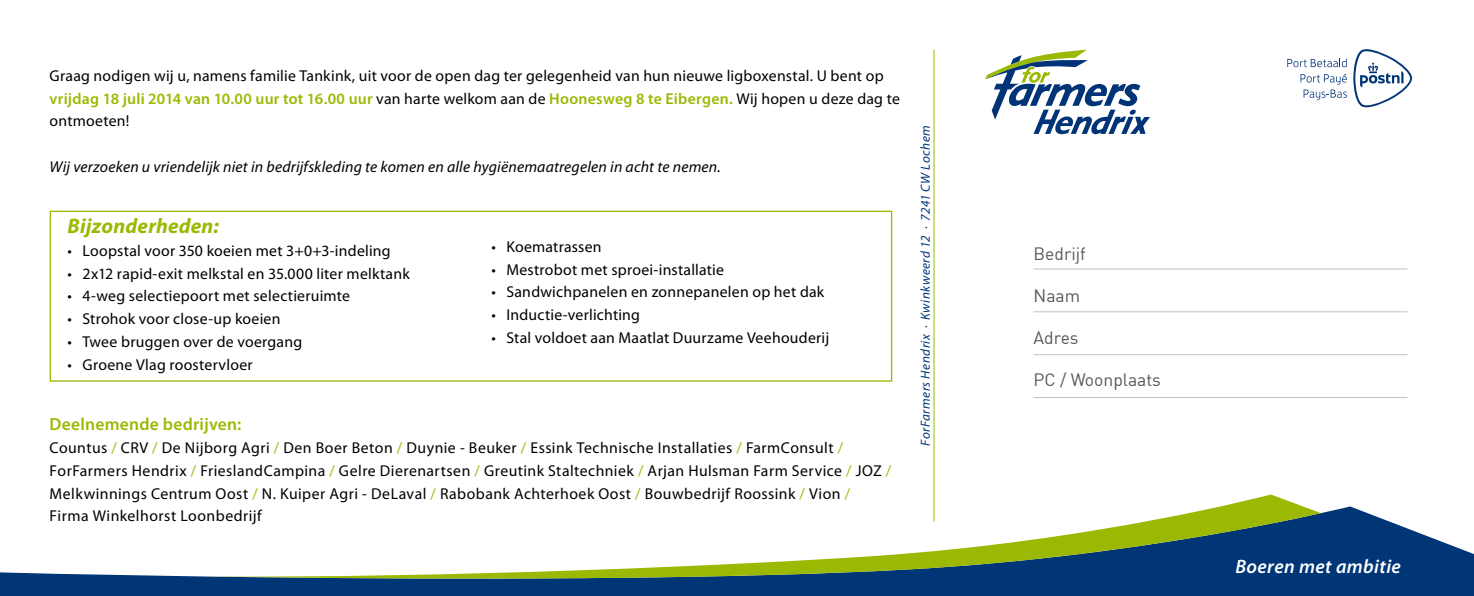
<style>
.page{position:relative;width:1474px;height:596px;background:#fff}
.page>*{position:absolute;margin:0;border:0;box-sizing:border-box;transform-origin:0 0}
.t1{font:italic 700 21px "Myriad Pro";letter-spacing:.01em;color:#9bb903}
.t2{font:italic 600 19.43px "Myriad Pro";letter-spacing:.02em;color:#fff}
.t3{font:17.5px "DIN Offc";color:#58585a}
.t4{font:600 17.5px "Myriad Pro";letter-spacing:.015em;color:#9bb903}
.t5{font:15.75px/22.8px "Myriad Pro";letter-spacing:.02em;color:#000}
.t6{font:italic 15.75px "Myriad Pro";letter-spacing:.015em;color:#000}
.t7{font:italic 13.12px "Myriad Pro";letter-spacing:.04em;color:#003576}
.s1{font-weight:600;color:#9bb903}
.s2{color:#9bb903}
</style>
<div class="page">
<svg style="left:0;top:506px;width:1473px;height:89px;fill:#003576"></svg>
<svg style="left:200px;top:494px;width:1121px;height:85px"></svg>
<svg style="left:985px;top:50px;width:165px;height:84px"></svg>
<div style="left:50px;top:210px;width:842px;height:171px;border:1px solid #9bb903"></div>
<hr style="left:933px;top:50px;width:1px;height:471px;background:#9bb903">
<hr style="left:1033px;top:268px;width:374px;height:1px;background:#c0c1c2">
<hr style="left:1033px;top:311px;width:374px;height:1px;background:#c0c1c2">
<hr style="left:1033px;top:354px;width:374px;height:1px;background:#c0c1c2">
<hr style="left:1033px;top:397px;width:374px;height:1px;background:#c0c1c2">
<svg style="left:1353px;top:49px;width:58px;height:59px"></svg>
<svg style="left:1287px;top:59px;width:59px;height:8px"></svg>
<svg style="left:1300px;top:74px;width:46px;height:26px"></svg>
<p class="t5" style="left:50px;top:64px;width:851px">Graag nodigen wij u, namens familie Tankink, uit voor de open dag ter gelegenheid van hun nieuwe ligboxenstal. U bent op <span class="s1">vrijdag 18 juli 2014 van 10.00 uur tot 16.00 uur</span> van harte welkom aan de <span class="s1">Hoonesweg 8 te Eibergen.</span> Wij hopen u deze dag te ontmoeten!</p>
<p class="t6" style="left:50px;top:157px;width:672px">Wij verzoeken u vriendelijk niet in bedrijfskleding te komen en alle hygiënemaatregelen in acht te nemen.</p>
<h1 class="t1" style="left:68px;top:212px;width:153px">Bijzonderheden:</h1>
<p class="t5" style="left:68px;top:239px;width:324px">• Loopstal voor 350 koeien met 3+0+3-indeling</p>
<p class="t5" style="left:68px;top:261px;width:343px">• 2x12 rapid-exit melkstal en 35.000 liter melktank</p>
<p class="t5" style="left:68px;top:284px;width:284px">• 4-weg selectiepoort met selectieruimte</p>
<p class="t5" style="left:68px;top:307px;width:214px">• Strohok voor close-up koeien</p>
<p class="t5" style="left:68px;top:330px;width:236px">• Twee bruggen over de voergang</p>
<p class="t5" style="left:68px;top:352px;width:186px">• Groene Vlag roostervloer</p>
<p class="t5" style="left:491px;top:235px;width:112px">• Koematrassen</p>
<p class="t5" style="left:491px;top:257px;width:234px">• Mestrobot met sproei-installatie</p>
<p class="t5" style="left:491px;top:280px;width:334px">• Sandwichpanelen en zonnepanelen op het dak</p>
<p class="t5" style="left:491px;top:303px;width:150px">• Inductie-verlichting</p>
<p class="t5" style="left:491px;top:326px;width:339px">• Stal voldoet aan Maatlat Duurzame Veehouderij</p>
<p class="t4" style="left:50px;top:413px;width:193px">Deelnemende bedrijven:</p>
<p class="t5" style="left:50px;top:436px;width:843px">Countus <span class="s2">/</span> CRV <span class="s2">/</span> De Nijborg Agri <span class="s2">/</span> Den Boer Beton <span class="s2">/</span> Duynie - Beuker <span class="s2">/</span> Essink Technische Installaties <span class="s2">/</span> FarmConsult <span class="s2">/ </span>ForFarmers Hendrix <span class="s2">/</span> FrieslandCampina <span class="s2">/</span> Gelre Dierenartsen <span class="s2">/</span> Greutink Staltechniek <span class="s2">/</span> Arjan Hulsman Farm Service <span class="s2">/</span> JOZ <span class="s2">/ </span>Melkwinnings Centrum Oost <span class="s2">/</span> N. Kuiper Agri - DeLaval <span class="s2">/</span> Rabobank Achterhoek Oost <span class="s2">/</span> Bouwbedrijf Roossink <span class="s2">/</span> Vion <span class="s2">/ </span>Firma Winkelhorst Loonbedrijf</p>
<p class="t7" style="left:917px;top:445px;width:322px;rotate:-90deg">ForFarmers Hendrix ∙ Kwinkweerd 12 ∙ 7241 CW Lochem</p>
<p class="t3" style="left:1033px;top:242px;width:54px">Bedrijf</p>
<p class="t3" style="left:1033px;top:284px;width:48px">Naam</p>
<p class="t3" style="left:1033px;top:326px;width:47px">Adres</p>
<p class="t3" style="left:1033px;top:368px;width:129px">PC / Woonplaats</p>
<p class="t2" style="left:1235px;top:553px;width:167px">Boeren met ambitie</p>
</div>
